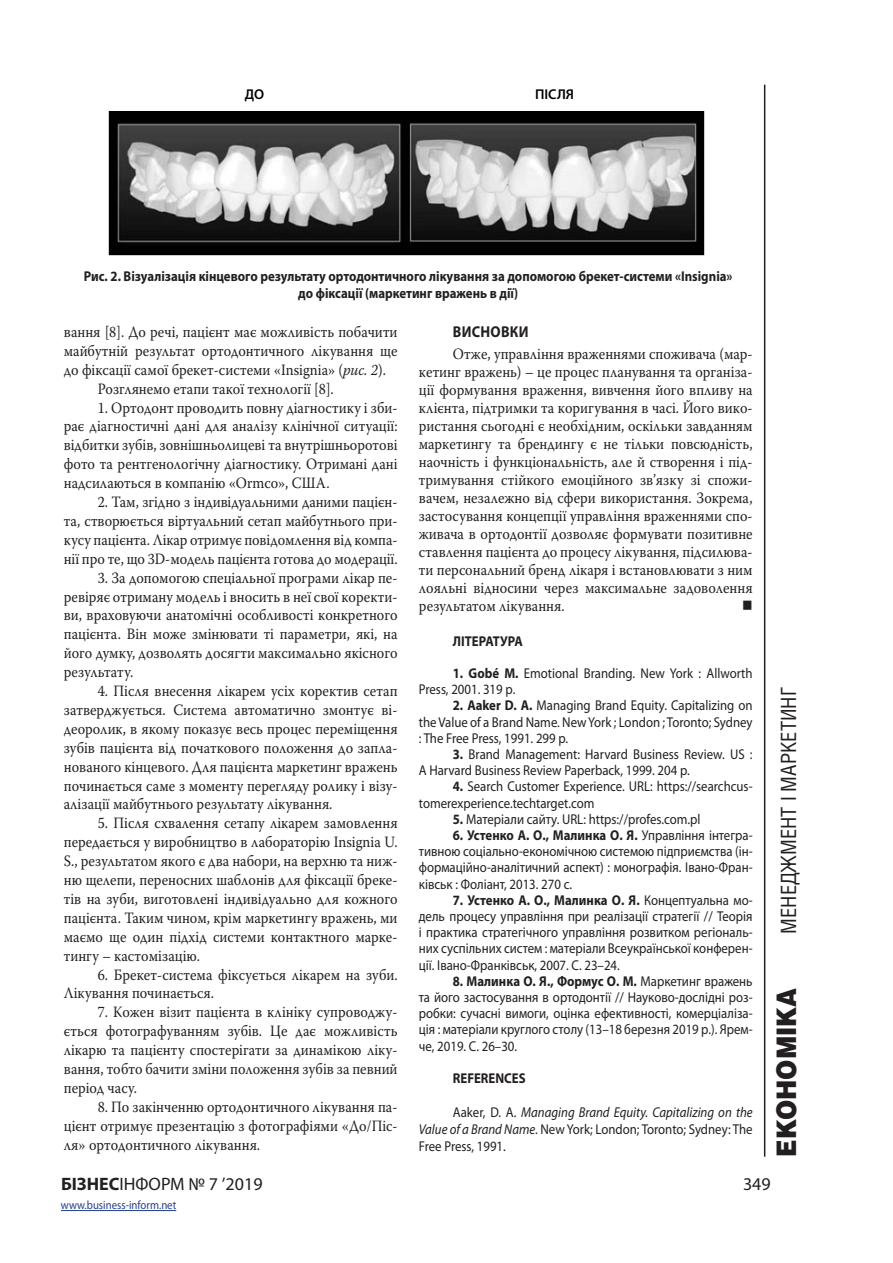
<style>
.page{position:relative;width:893px;height:1263px;background:#fff}
.page>*{position:absolute;margin:0;border:0;box-sizing:border-box;transform-origin:0 0}
.t1{font:900 27px "Helios";color:#231f20;scale:.9 1}
.t2{font:21px "Helios Cond";color:#231f20}
.t3{font:18px "Myriad Pro";color:#231f20}
.Osnova{font:15.75px/18.9px "Warnock Pro";color:#231f20;text-align:justify;scale:.9 1}
.Glavka{font:700 15.75px "Myriad Pro";letter-spacing:.02em;color:#231f20;scale:.9 1}
.Osnova-2{font:15.75px "Wingdings";color:#231f20;scale:.9 1}
.Literat{font:14.25px/16.2px "Myriad Pro";color:#231f20;text-align:justify;scale:.9 1}
.Title_table{font:700 14.25px/17.1px "Myriad Pro";color:#231f20;text-align:center;scale:.9 1}
.Literat-2{font:700 14.25px "Myriad Pro";color:#231f20;scale:.9 1}
.t4{font:600 14.25px "Myriad Pro";color:#000}
.t5{font:12px "Myriad Pro";color:#253f8e;scale:.9 1}
.s1{font-style:italic}
.s2{font-weight:700}
</style>
<div class="page">
<hr style="left:764px;top:85px;width:1px;height:1072px;background:#231f20">
<hr style="left:61px;top:1210px;width:115px;height:1px;background:#253f8e">
<img style="left:108px;top:111px;width:597px;height:145px">
<p class="t4" style="left:245px;top:86px;width:21px">ДО</p>
<p class="t4" style="left:535px;top:86px;width:40px">ПІСЛЯ</p>
<p class="Title_table" style="left:84px;top:267px;width:722px">Рис. 2. Візуалізація кінцевого результату ортодонтичного лікування за допомогою брекет-системи «Insignia» до фіксації (маркетинг вражень в дії)</p>
<p class="Osnova" style="left:64px;top:322px;width:372px">вання [8]. До речі, пацієнт має можливість побачити майбутній результат ортодонтичного лікування ще до фіксації самої брекет-системи «Insignia» (<span class="s1">рис. 2</span>).</p>
<p class="Osnova" style="left:98px;top:379px;width:264px">Розглянемо етапи такої технології [8].</p>
<p class="Osnova" style="left:64px;top:398px;width:372px;text-indent:34px">1. Ортодонт проводить повну діагностику і зби&shy;рає діагностичні дані для аналізу клінічної ситуації: відбитки зубів, зовнішньолицеві та внутрішньоротові фото та рентгенологічну діагностику. Отримані дані надсилаються в компанію «Ormco», США.</p>
<p class="Osnova" style="left:64px;top:492px;width:372px;text-indent:34px">2. Там, згідно з індивідуальними даними пацієн&shy;та, створюється віртуальний сетап майбутнього при&shy;кусу пацієнта. Лікар отримує повідомлення від компа&shy;нії про те, що 3D-модель пацієнта готова до модерації.</p>
<p class="Osnova" style="left:64px;top:568px;width:372px;text-indent:34px">3. За допомогою спеціальної програми лікар пе&shy;ревіряє отриману модель і вносить в неї свої коректи&shy;ви, враховуючи анатомічні особливості конкретного пацієнта. Він може змінювати ті параметри, які, на його думку, дозволять досягти максимально якісного результату.</p>
<p class="Osnova" style="left:64px;top:681px;width:372px;text-indent:34px">4. Після внесення лікарем усіх коректив сетап затверджується. Система автоматично змонтує ві&shy;деоролик, в якому показує весь процес переміщення зубів пацієнта від початкового положення до запла&shy;нованого кінцевого. Для пацієнта маркетинг вражень починається саме з моменту перегляду ролику і візу&shy;алізації майбутнього результату лікування.</p>
<p class="Osnova" style="left:64px;top:813px;width:372px;text-indent:34px">5. Після схвалення сетапу лікарем замовлення передається у виробництво в лабораторію Insignia U.<br>S., результатом якого є два набори, на верхню та ниж&shy;ню щелепи, переносних шаблонів для фіксації бреке&shy;тів на зуби, виготовлені індивідуально для кожного пацієнта. Таким чином, крім маркетингу вражень, ми маємо ще один підхід системи контактного марке&shy;тингу – кастомізацію.</p>
<p class="Osnova" style="left:64px;top:965px;width:372px;text-indent:34px">6. Брекет-система фіксується лікарем на зуби.<br>Лікування починається.</p>
<p class="Osnova" style="left:64px;top:1002px;width:372px;text-indent:34px">7. Кожен візит пацієнта в клініку супроводжу&shy;ється фотографуванням зубів. Це дає можливість лікарю та пацієнту спостерігати за динамікою ліку&shy;вання, тобто бачити зміни положення зубів за певний період часу.</p>
<p class="Osnova" style="left:64px;top:1097px;width:372px;text-indent:34px">8. По закінченню ортодонтичного лікування па&shy;цієнт отримує презентацію з фотографіями «До/Піс&shy;ля» ортодонтичного лікування.</p>
<p class="Glavka" style="left:453px;top:322px;width:86px">ВИСНОВКИ</p>
<p class="Osnova" style="left:419px;top:345px;width:372px;line-height:18px;text-indent:34px">Отже, управління враженнями споживача (мар&shy;кетинг вражень) – це процес планування та організа&shy;ції формування враження, вивчення його впливу на клієнта, підтримки та коригування в часі. Його вико&shy;ристання сьогодні є необхідним, оскільки завданням маркетингу та брендингу є не тільки повсюдність, наочність і функціональність, але й створення і під&shy;тримування стійкого емоційного зв’язку зі спожи&shy;вачем, незалежно від сфери використання. Зокрема, застосування концепції управління враженнями спо&shy;живача в ортодонтії дозволяє формувати позитивне ставлення пацієнта до процесу лікування, підсилюва&shy;ти персональний бренд лікаря і встановлювати з ним лояльні відносини через максимальне задоволення результатом лікування.</p>
<p class="Osnova-2" style="left:742px;top:597px;width:13px">■</p>
<p class="Literat-2" style="left:453px;top:631px;width:79px">ЛІТЕРАТУРА</p>
<p class="Literat" style="left:419px;top:665px;width:372px;text-indent:34px"><span class="s2">1. Gobé М.</span> Emotional Branding. New York : Allworth<br>Press, 2001. 319 р.</p>
<p class="Literat" style="left:419px;top:697px;width:372px;text-indent:34px"><span class="s2">2. Aaker D. A.</span> Managing Brand Equity. Capitalizing on the Value of a Brand Name. New York ; London ; Toronto; Sydney : The Free Press, 1991. 299 p.</p>
<p class="Literat" style="left:419px;top:746px;width:372px;text-indent:34px"><span class="s2">3.</span> Brand Management: Harvard Business Review. US :<br>A Harvard Business Review Paperback, 1999. 204 p.</p>
<p class="Literat" style="left:419px;top:778px;width:372px;text-indent:34px"><span class="s2">4.</span> Search Customer Experience. URL: https://searchcus&shy;tomerexperience.techtarget.com</p>
<p class="Literat" style="left:453px;top:811px;width:277px"><span class="s2">5.</span> Матеріали сайту. URL: https://profes.com.pl</p>
<p class="Literat" style="left:419px;top:827px;width:372px;text-indent:34px"><span class="s2">6. Устенко А. О., Малинка О. Я.</span> Управління інтегра&shy;тивною соціально-економічною системою підприємства (ін&shy;формаційно-аналітичний аспект) : монографія. Івано-Фран&shy;ківськ : Фоліант, 2013. 270 с.</p>
<p class="Literat" style="left:419px;top:892px;width:372px;text-indent:34px"><span class="s2">7. Устенко А. О., Малинка О. Я.</span> Концептуальна мо&shy;дель процесу управління при реалізації стратегії // Теорія і практика стратегічного управління розвитком регіональ&shy;них суспільних систем : матеріали Всеукраїнської конферен&shy;ції. Івано-Франківськ, 2007. С. 23–24.</p>
<p class="Literat" style="left:419px;top:973px;width:372px;text-indent:34px"><span class="s2">8. Малинка О. Я., Формус О. М.</span> Маркетинг вражень та його застосування в ортодонтії // Науково-дослідні роз&shy;робки: сучасні вимоги, оцінка ефективності, комерціаліза&shy;ція : матеріали круглого столу (13–18 березня 2019 р.). Ярем&shy;че, 2019. С. 26–30.</p>
<p class="Literat-2" style="left:453px;top:1069px;width:82px">REFERENCES</p>
<p class="Literat" style="left:419px;top:1104px;width:372px;line-height:17.1px;text-indent:34px">Aaker, D. A. <span class="s1">Managing Brand Equity. Capitalizing on the Value of a Brand Name</span>. New York; London; Toronto; Sydney: The Free Press, 1991.</p>
<h2 class="t2" style="left:776px;top:934px;width:248px;rotate:-90deg">МЕНЕДЖМЕНТ І МАРКЕТИНГ</h2>
<h1 class="t1" style="left:769px;top:1157px;width:189px;rotate:-90deg">ЕКОНОМІКА</h1>
<p class="t3" style="left:61px;top:1173px;width:203px"><span class="s2">БІЗНЕС</span>ІНФОРМ № 7 ’2019</p>
<p class="t3" style="left:743px;top:1173px;width:29px">349</p>
<p class="t5" style="left:61px;top:1198px;width:130px">www.business-inform.net</p>
</div>
